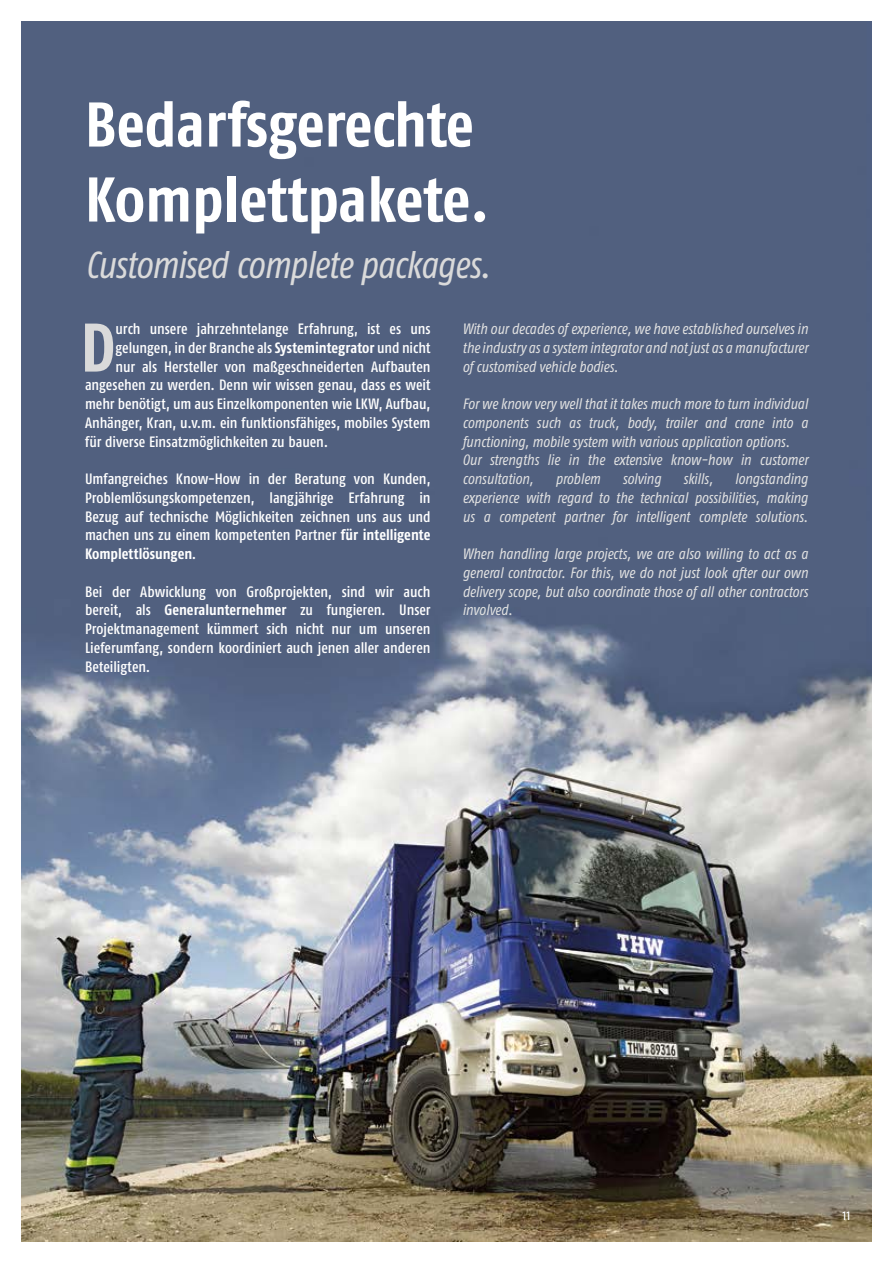
<style>
.page{position:relative;width:893px;height:1263px;background:#fff}
.page>*{position:absolute;margin:0;border:0;box-sizing:border-box;transform-origin:0 0}
.t1{font:700 condensed 68.55px "Fago Pro";color:#dadada}
.t2{font:700 condensed 63px/75px "Fago Pro";color:#fff}
.t3{font:italic condensed 37.5px "Fago Pro";letter-spacing:-.03em;color:#dadada}
.t4{font:500 condensed 15px/18.8px "Fago Pro";letter-spacing:-.005em;color:#fff;text-align:justify}
.t5{font:italic condensed 15px/18.8px "Fago Pro";letter-spacing:-.005em;color:#e1e1e1;text-align:justify}
.t6{font:condensed 15px "Fago Pro";color:#fff}
.s1{font-weight:700}
</style>
<div class="page">
<img style="left:21px;top:21px;width:851px;height:1221px">
<h2 class="t2" style="left:85px;top:87px;width:406px">Bedarfsgerechte<br>Komplettpakete.</h2>
<h3 class="t3" style="left:85px;top:242px;width:407px">Customised complete packages.</h3>
<h1 class="t1" style="left:81px;top:306px;width:36px">D</h1>
<p class="t4" style="left:116px;top:319px;width:316px">urch unsere jahrzehntelange Erfahrung, ist es uns</p>
<p class="t4" style="left:116px;top:338px;width:316px">gelungen, in der Branche als <span class="s1">Systemintegrator</span> und nicht</p>
<p class="t4" style="left:116px;top:357px;width:316px">nur als Hersteller von maßgeschneiderten Aufbauten</p>
<p class="t4" style="left:85px;top:376px;width:347px">angesehen zu werden. Denn wir wissen genau, dass es weit</p>
<p class="t4" style="left:85px;top:394px;width:347px">mehr benötigt, um aus Einzelkomponenten wie LKW, Aufbau,</p>
<p class="t4" style="left:85px;top:413px;width:347px">Anhänger, Kran, u.v.m. ein funktionsfähiges, mobiles System</p>
<p class="t4" style="left:85px;top:432px;width:245px">für diverse Einsatzmöglichkeiten zu bauen.</p>
<p class="t4" style="left:85px;top:469px;width:347px">Umfangreiches Know-How in der Beratung von Kunden, Problemlösungskompetenzen, langjährige Erfahrung in Bezug auf technische Möglichkeiten zeichnen uns aus und machen uns zu einem kompetenten Partner <span class="s1">für intelligente Komplettlösungen</span>.</p>
<p class="t4" style="left:85px;top:582px;width:347px">Bei der Abwicklung von Großprojekten, sind wir auch bereit, als <span class="s1">Generalunternehmer</span> zu fungieren. Unser Projektmanagement kümmert sich nicht nur um unseren Lieferumfang, sondern koordiniert auch jenen aller anderen Beteiligten.</p>
<p class="t5" style="left:462px;top:319px;width:347px">With our decades of experience, we have established ourselves in the industry as a system integrator and not just as a manufacturer of customised vehicle bodies.</p>
<p class="t5" style="left:462px;top:394px;width:347px;text-align:left">For we know very well that it takes much more to turn individual components such as truck, body, trailer and crane into a functioning, mobile system with various application options.<br>Our strengths lie in the extensive know-how in customer consultation,</p>
<p class="t5" style="left:462px;top:469px;width:347px;text-indent:272px">longstanding experience with regard to the technical possibilities, making us a competent partner for intelligent complete solutions.</p>
<p class="t5" style="left:462px;top:544px;width:347px">When handling large projects, we are also willing to act as a general contractor. For this, we do not just look after our own delivery scope, but also coordinate those of all other contractors involved.</p>
<p class="t5" style="left:555px;top:469px;width:46px">problem</p>
<p class="t5" style="left:622px;top:469px;width:40px">solving</p>
<p class="t5" style="left:683px;top:469px;width:31px">skills,</p>
<p class="t6" style="left:842px;top:1206px;width:10px">11</p>
</div>
